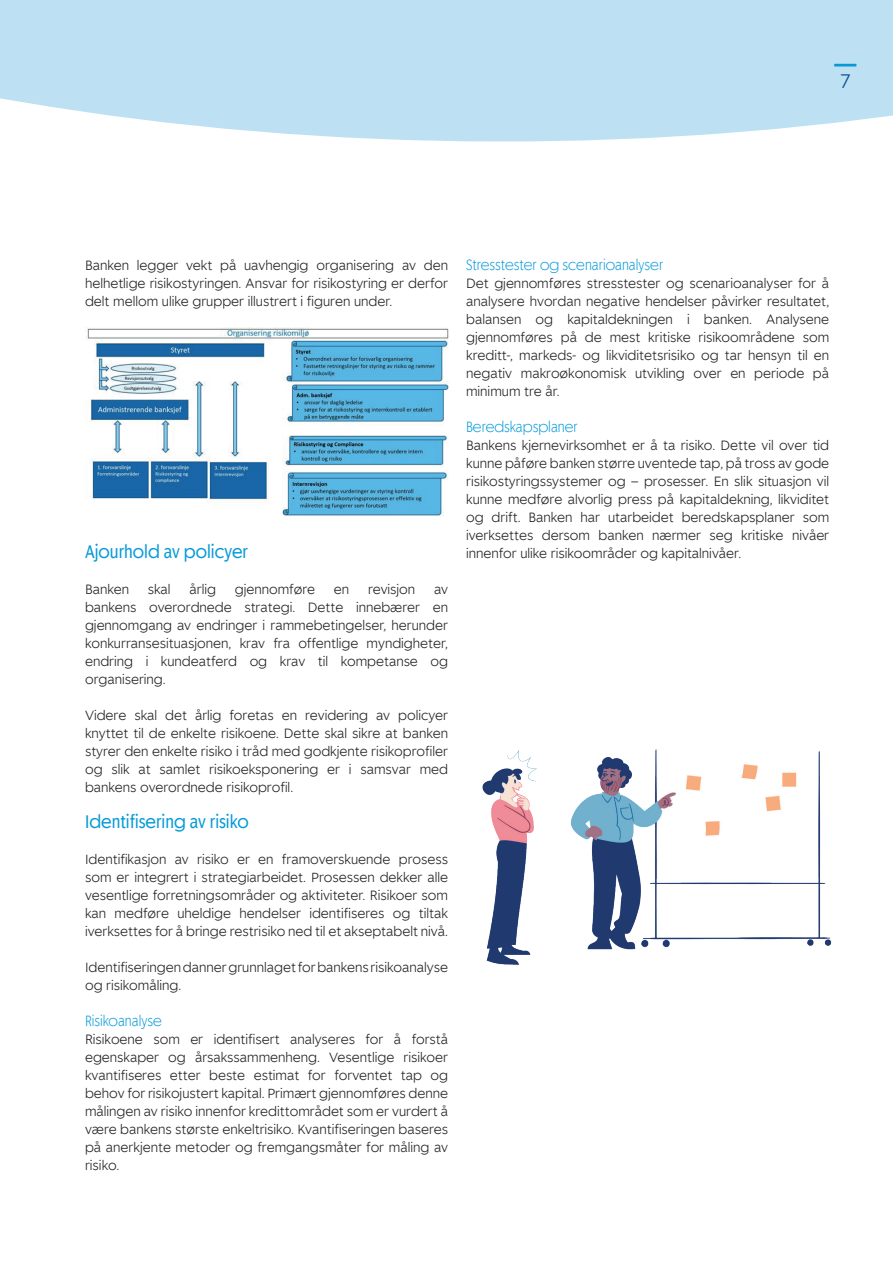
<style>
.page{position:relative;width:893px;height:1263px;background:#fff}
.page>*{position:absolute;margin:0;border:0;box-sizing:border-box;transform-origin:0 0}
.t1{font:19.5px "Museo Sans Rounded 300";color:#083879}
.t2{font:18px "Spare Bank 1 Title";color:#069ad9}
.t3{font:300 15px "Spare Bank 1 Title";color:#069ad9}
.t4{font:300 13.05px/18px "Spare Bank 1";color:#231f20;text-align:justify}
</style>
<div class="page">
<img style="left:85px;top:327px;width:363px;height:189px">
<svg style="left:0;top:0;width:893px;height:142px;fill:#bde0f2"></svg>
<img style="left:482px;top:749px;width:350px;height:216px">
<h1 class="t1" style="left:840px;top:71px;width:11px">7</h1>
<p class="t4" style="left:85px;top:256px;width:365px">Banken legger vekt på uavhengig organisering av den helhetlige risikostyringen. Ansvar for risikostyring er derfor delt mellom ulike grupper illustrert i figuren under.</p>
<h2 class="t2" style="left:85px;top:540px;width:165px">Ajourhold av policyer</h2>
<p class="t4" style="left:85px;top:580px;width:46px">Banken</p>
<p class="t4" style="left:148px;top:580px;width:24px">skal</p>
<p class="t4" style="left:189px;top:580px;width:28px">årlig</p>
<p class="t4" style="left:235px;top:580px;width:82px">gjennomføre</p>
<p class="t4" style="left:334px;top:580px;width:17px">en</p>
<p class="t4" style="left:368px;top:580px;width:49px">revisjon</p>
<p class="t4" style="left:85px;top:580px;width:365px;text-indent:349px">av bankens overordnede strategi. Dette innebærer en gjennomgang av endringer i rammebetingelser, herunder konkurransesituasjonen, krav fra offentlige myndigheter, endring i kundeatferd og krav til kompetanse og organisering.</p>
<p class="t4" style="left:85px;top:706px;width:365px">Videre skal det årlig foretas en revidering av policyer knyttet til de enkelte risikoene. Dette skal sikre at banken styrer den enkelte risiko i tråd med godkjente risikoprofiler og slik at samlet risikoeksponering er i samsvar med bankens overordnede risikoprofil.</p>
<h2 class="t2" style="left:85px;top:810px;width:165px">Identifisering av risiko</h2>
<p class="t4" style="left:85px;top:850px;width:365px">Identifikasjon av risiko er en framoverskuende prosess som er integrert i strategiarbeidet. Prosessen dekker alle vesentlige forretningsområder og aktiviteter. Risikoer som kan medføre uheldige hendelser identifiseres og tiltak iverksettes for å bringe restrisiko ned til et akseptabelt nivå.</p>
<p class="t4" style="left:85px;top:958px;width:365px">Identifiseringen danner grunnlaget for bankens risikoanalyse og risikomåling.</p>
<p class="t3" style="left:85px;top:1011px;width:78px">Risikoanalyse</p>
<p class="t4" style="left:85px;top:1030px;width:365px">Risikoene som er identifisert analyseres for å forstå egenskaper og årsakssammenheng. Vesentlige risikoer kvantifiseres etter beste estimat for forventet tap og behov for risikojustert kapital. Primært gjennomføres denne målingen av risiko innenfor kredittområdet som er vurdert å være bankens største enkeltrisiko. Kvantifiseringen baseres på anerkjente metoder og fremgangsmåter for måling av risiko.</p>
<p class="t3" style="left:466px;top:255px;width:199px">Stresstester og scenarioanalyser</p>
<p class="t4" style="left:466px;top:274px;width:365px">Det gjennomføres stresstester og scenarioanalyser for å analysere hvordan negative hendelser påvirker resultatet, balansen og kapitaldekningen i banken. Analysene gjennomføres på de mest kritiske risikoområdene som kreditt-, markeds- og likviditetsrisiko og tar hensyn til en negativ makroøkonomisk utvikling over en periode på minimum tre år.</p>
<p class="t3" style="left:466px;top:417px;width:113px">Beredskapsplaner</p>
<p class="t4" style="left:466px;top:436px;width:365px">Bankens kjernevirksomhet er å ta risiko. Dette vil over tid kunne påføre banken større uventede tap, på tross av gode risikostyringssystemer og – prosesser. En slik situasjon vil kunne medføre alvorlig press på kapitaldekning, likviditet og drift. Banken har utarbeidet beredskapsplaner som iverksettes dersom banken nærmer seg kritiske nivåer innenfor ulike risikoområder og kapitalnivåer.</p>
</div>
